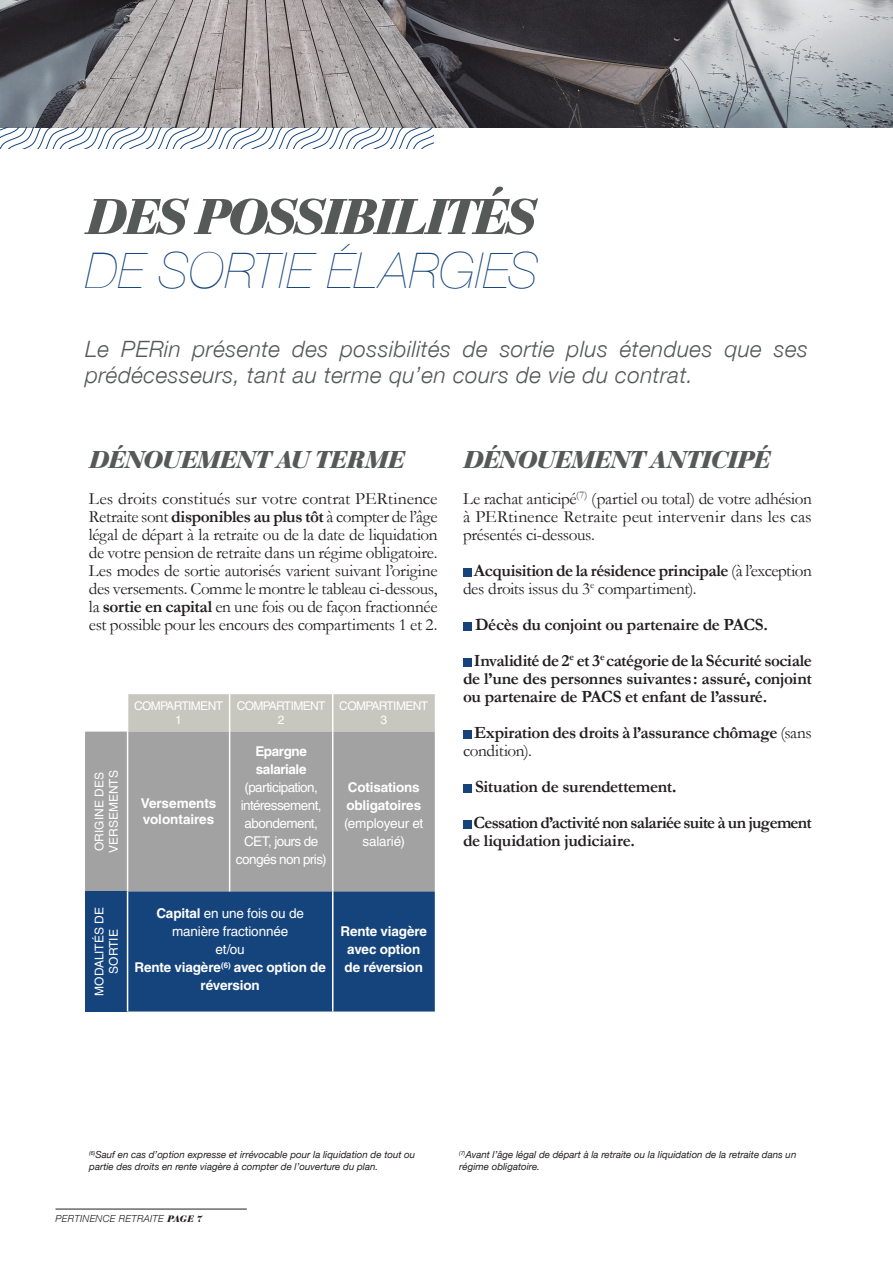
<style>
.page{position:relative;width:893px;height:1263px;background:#fff}
.page>*{position:absolute;margin:0;border:0;box-sizing:border-box;transform-origin:0 0}
.TITRE_GRAS{font:italic 700 52.5px "Bauer Bod T";letter-spacing:-.05em;color:#555958}
.TITRE_LIGHT{font:italic 200 49.5px "Helvetica Neue";letter-spacing:.01em;color:#15447d}
.titre_niveau_2{font:italic 700 25.5px "Bauer Bod T";letter-spacing:-.02em;color:#555958}
.chapeaux{font:italic 300 22.5px/25.5px "Helvetica Neue";letter-spacing:.02em;color:#555958}
.texte_courant{font:17.25px/18px "Garamond";letter-spacing:-.02em;color:#231f20;text-align:justify}
.texte_courant-2{font:700 17.25px/18px "Garamond";letter-spacing:-.025em;color:#231f20}
.texte_courant-3{font:700 13.5px/18px "Helvetica LT Std";letter-spacing:-.01em;color:#fff}
.texte_courant-4{font:13.5px/18px "Helvetica LT Std";letter-spacing:-.035em;color:#fff;text-align:center}
.texte_courant-5{font:13.5px/18px "Helvetica LT Std";letter-spacing:-.01em;color:#fff;text-align:center}
.texte_courant-6{font:700 13.5px/18px "Helvetica LT Std";letter-spacing:-.03em;color:#fff}
.t1{font:12px/14.4px "Helvetica LT Std";letter-spacing:-.05em;color:#fff;text-align:center}
.t2{font:12px/14.4px "Helvetica LT Std";color:#fff}
.t3{font:italic 9.75px/11.7px "Helvetica Neue";color:#231f20}
.chapeaux-2{font:italic 300 9.75px "Helvetica Neue";letter-spacing:.03em;color:#231f20}
.s1{font-weight:700}
.s2{font-weight:400}
.s3{font-size:18.75px}
.s4{font-family:"Bauer Bod T";font-weight:700}
</style>
<div class="page">
<img style="left:0;top:0;width:893px;height:128px">
<svg style="left:0;top:128px;width:434px;height:21px"></svg>
<div style="left:463px;top:568px;width:8px;height:8px;background:#15437a"></div>
<div style="left:463px;top:622px;width:8px;height:8px;background:#15437a"></div>
<div style="left:463px;top:658px;width:8px;height:8px;background:#15437a"></div>
<div style="left:463px;top:730px;width:8px;height:8px;background:#15437a"></div>
<div style="left:463px;top:784px;width:8px;height:8px;background:#15437a"></div>
<div style="left:463px;top:820px;width:8px;height:8px;background:#15437a"></div>
<div style="left:128px;top:694px;width:307px;height:38px;background:#c7c6bf"></div>
<div style="left:85px;top:732px;width:350px;height:159px;background:#a2a2a2"></div>
<div style="left:85px;top:891px;width:43px;height:120px;background:#15447d"></div>
<div style="left:128px;top:891px;width:307px;height:120px;background:#15447d"></div>
<hr style="left:229px;top:694px;width:1px;height:38px;background:#fff">
<hr style="left:332px;top:694px;width:1px;height:38px;background:#fff">
<hr style="left:127px;top:732px;width:1px;height:159px;background:#fff">
<hr style="left:229px;top:732px;width:1px;height:159px;background:#fff">
<hr style="left:332px;top:732px;width:1px;height:159px;background:#fff">
<hr style="left:127px;top:891px;width:1px;height:120px;background:#fff">
<hr style="left:332px;top:891px;width:1px;height:120px;background:#fff">
<hr style="left:55px;top:1209px;width:192px;height:1px;background:#231f20">
<p class="TITRE_GRAS" style="left:85px;top:186px;width:452px">DES POSSIBILITÉS</p>
<p class="TITRE_LIGHT" style="left:85px;top:242px;width:455px">DE SORTIE ÉLARGIES</p>
<p class="chapeaux" style="left:85px;top:336px;width:724px">Le PERin présente des possibilités de sortie plus étendues que ses prédécesseurs, tant au terme qu’en cours de vie du contrat.</p>
<p class="titre_niveau_2" style="left:89px;top:445px;width:317px">DÉNOUEMENT AU TERME</p>
<p class="texte_courant" style="left:89px;top:489px;width:350px">Les droits constitués sur votre contrat PERtinence Retraite sont <span class="s1">disponibles au plus tôt</span> à compter de l’âge légal de départ à la retraite ou de la date de liquidation de votre pension de retraite dans un régime obligatoire.<br>Les modes de sortie autorisés varient suivant l’origine des versements. Comme le montre le tableau ci-dessous, la <span class="s1">sortie en capital</span> en une fois ou de façon fractionnée est possible pour les encours des compartiments 1 et 2.</p>
<p class="t2" style="left:92px;top:853px;width:84px;rotate:-90deg">ORIGINE DES<br>VERSEMENTS</p>
<p class="t2" style="left:92px;top:996px;width:90px;rotate:-90deg">MODALITÉS DE</p>
<p class="t1" style="left:106px;top:974px;width:46px;rotate:-90deg">SORTIE</p>
<p class="t1" style="left:134px;top:698px;width:90px">COMPARTIMENT<br>1</p>
<p class="t1" style="left:237px;top:698px;width:90px">COMPARTIMENT<br>2</p>
<p class="t1" style="left:339px;top:698px;width:90px">COMPARTIMENT<br>3</p>
<p class="texte_courant-3" style="left:141px;top:795px;width:77px;line-height:16.2px">Versements volontaires</p>
<p class="texte_courant-6" style="left:255px;top:742px;width:53px">Epargne salariale</p>
<p class="texte_courant-4" style="left:236px;top:778px;width:92px">(participation, intéressement, abondement,<br>CET, jours de congés non pris)</p>
<p class="texte_courant-3" style="left:346px;top:778px;width:76px">Cotisations obligatoires</p>
<p class="texte_courant-5" style="left:344px;top:814px;width:81px">(employeur et salarié)</p>
<p class="texte_courant-5" style="left:156px;top:904px;width:149px"><span class="s1">Capital</span> en une fois ou de manière fractionnée</p>
<p class="texte_courant-4" style="left:215px;top:940px;width:31px">et/ou</p>
<p class="texte_courant-3" style="left:134px;top:958px;width:193px;text-align:center">Rente viagère<sup>(6)</sup> avec option de réversion</p>
<p class="texte_courant-3" style="left:340px;top:922px;width:88px;text-align:center">Rente viagère avec option de réversion</p>
<p class="titre_niveau_2" style="left:463px;top:445px;width:309px">DÉNOUEMENT ANTICIPÉ</p>
<p class="texte_courant" style="left:463px;top:489px;width:350px">Le rachat anticipé<sup>(7)</sup> (partiel ou total) de votre adhésion à PERtinence Retraite peut intervenir dans les cas présentés ci-dessous.</p>
<p class="texte_courant" style="left:463px;top:561px;width:350px;text-indent:11px"><span class="s1">Acquisition de la résidence principale</span> (à l’exception des droits issus du 3<sup>e</sup> compartiment).</p>
<p class="texte_courant-2" style="left:475px;top:616px;width:294px">Décès du conjoint ou partenaire de PACS.</p>
<p class="texte_courant-2" style="left:463px;top:652px;width:350px;text-align:justify;text-indent:11px">Invalidité de 2<sup>e</sup> et 3<sup>e</sup> catégorie de la Sécurité sociale de l’une des personnes suivantes: assuré, conjoint ou partenaire de PACS et enfant de l’assuré.</p>
<p class="texte_courant-2" style="left:463px;top:724px;width:350px;text-indent:11px">Expiration des droits à l’assurance chômage <span class="s2">(sans condition).</span></p>
<p class="texte_courant-2" style="left:475px;top:778px;width:203px">Situation de surendettement<span class="s3">.</span></p>
<p class="texte_courant-2" style="left:463px;top:814px;width:350px;text-indent:10px">Cessation d’activité non salariée suite à un jugement de liquidation judiciaire.</p>
<p class="t3" style="left:89px;top:1149px;width:327px"><sup>(6)</sup>Sauf en cas d’option expresse et irrévocable pour la liquidation de tout ou partie des droits en rente viagère à compter de l’ouverture du plan.</p>
<p class="t3" style="left:459px;top:1149px;width:339px"><sup>(7)</sup>Avant l’âge légal de départ à la retraite ou la liquidation de la retraite dans un régime obligatoire.</p>
<p class="chapeaux-2" style="left:55px;top:1213px;width:148px">PERTINENCE RETRAITE <span class="s4">PAGE 7</span></p>
</div>
